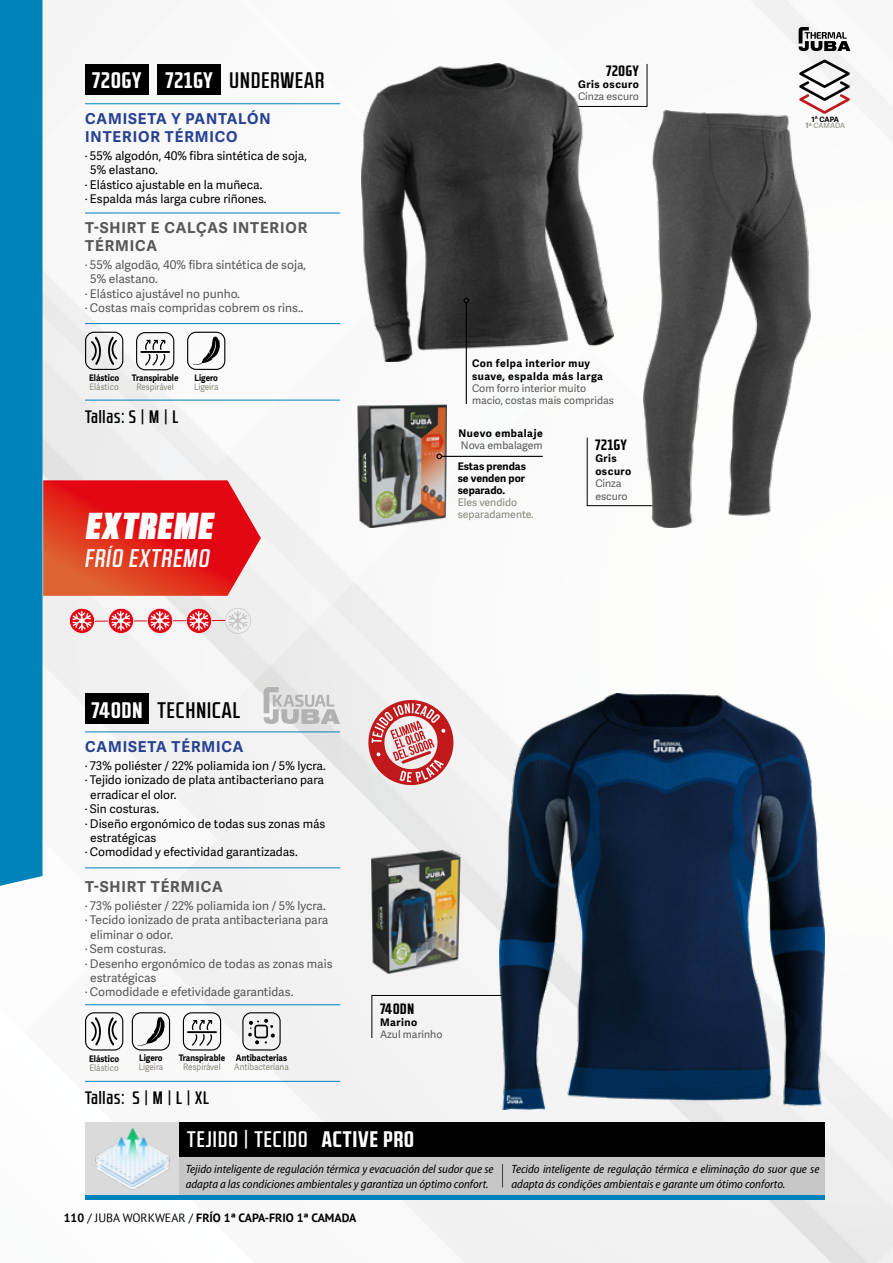
<style>
.page{position:relative;width:893px;height:1263px;background:#fff}
.page>*{position:absolute;margin:0;border:0;box-sizing:border-box;transform-origin:0 0}
.t1{font:italic 900 37.5px "RB No 2.1 b";letter-spacing:.05em;color:#fff}
.t2{font:italic 500 25.5px "RB No 2.1 b";letter-spacing:.05em;color:#fff}
.t3{font:700 22.5px "RB No 2.1 b";letter-spacing:.05em;color:#fff}
.t4{font:500 22.5px "RB No 2.1 b";letter-spacing:.05em;color:#000}
.t5{font:500 22.5px "RB No 2.1 b";letter-spacing:.05em;color:#fff}
.t6{font:500 18px "RB No 2.1 b";letter-spacing:.05em;color:#000}
.t7{font:700 15px/18px "Adelle Sans";letter-spacing:.06em;color:#274193}
.t8{font:700 15px/18px "Adelle Sans";letter-spacing:.06em;color:#575756}
.t9{font:700 15px "RB No 2.1 b";letter-spacing:.05em;color:#000}
.t10{font:12px "Adelle Sans";color:#575756}
.t11{font:12px "Adelle Sans";color:#000}
.t12{font:italic semi-condensed 12px/14.4px "Myriad Pro";color:#000}
.t13{font:700 12px "PT Sans";color:#000}
.t14{font:700 10.5px/12.6px "Adelle Sans";letter-spacing:.05em;color:#000}
.t15{font:10.5px/12.6px "Adelle Sans";color:#575756}
.t16{font:10.5px/12px "Adelle Sans";color:#87867a}
.t17{font:700 9px "Adelle Sans";color:#000;scale:.9 1}
.t18{font:9px "Adelle Sans";color:#87867a;scale:.9 1}
.t19{font:7.35px/6.4px "Adelle Sans";color:#87867a;text-align:center}
.s1{font-weight:700;color:#000}
.s2{font-weight:700}
.s3{font-weight:400}
</style>
<div class="page">
<img style="left:85px;top:0;width:808px;height:1263px">
<svg style="left:799px;top:27px;width:51px;height:24px"></svg>
<svg style="left:795px;top:57px;width:59px;height:59px"></svg>
<hr style="left:85px;top:1004px;width:255px;height:1px;background:#0082ba">
<hr style="left:85px;top:1081px;width:255px;height:1px;background:#0082ba">
<svg style="left:91px;top:1017px;width:10px;height:28px"></svg>
<svg style="left:108px;top:1017px;width:9px;height:28px"></svg>
<div style="left:85px;top:1012px;width:38px;height:38px;border:1px solid #000;border-radius:9px"></div>
<svg style="left:137px;top:1017px;width:29px;height:30px"></svg>
<div style="left:132px;top:1012px;width:38px;height:38px;border:1px solid #000;border-radius:9px"></div>
<hr style="left:187px;top:1031px;width:30px;height:2px;background:#000">
<svg style="left:192px;top:1020px;width:20px;height:25px"></svg>
<div style="left:183px;top:1012px;width:38px;height:38px;border:1px solid #000;border-radius:9px"></div>
<div style="left:242px;top:1012px;width:39px;height:38px;border:1px solid #000;border-radius:9px"></div>
<svg style="left:248px;top:1019px;width:27px;height:25px"></svg>
<div style="left:157px;top:1157px;width:668px;height:38px;background:#c6c6c6"></div>
<div style="left:179px;top:1123px;width:646px;height:34px;background:#000"></div>
<hr style="left:85px;top:1195px;width:740px;height:4px;background:#0083bb">
<svg style="left:502px;top:1164px;width:1px;height:23px"></svg>
<div style="left:85px;top:1123px;width:94px;height:72px;background:#dadada"></div>
<img style="left:95px;top:1128px;width:75px;height:62px">
<div style="left:371px;top:995px;width:128px;height:44px;background:#f4f3f4"></div>
<img style="left:499px;top:693px;width:326px;height:417px">
<svg style="left:363px;top:694px;width:96px;height:96px"></svg>
<img style="left:371px;top:851px;width:90px;height:122px">
<svg style="left:549px;top:63px;width:99px;height:44px"></svg>
<img style="left:361px;top:64px;width:252px;height:297px">
<svg style="left:586px;top:437px;width:57px;height:69px"></svg>
<img style="left:643px;top:111px;width:167px;height:416px">
<img style="left:357px;top:404px;width:89px;height:123px">
<hr style="left:441px;top:456px;width:102px;height:1px;background:#000">
<svg style="left:436px;top:454px;width:6px;height:5px"></svg>
<svg style="left:0;top:0;width:340px;height:889px"></svg>
<hr style="left:466px;top:303px;width:1px;height:101px;background:#000">
<svg style="left:463px;top:298px;width:6px;height:5px"></svg>
<h3 class="t3" style="left:92px;top:67px;width:51px">720GY</h3>
<h3 class="t4" style="left:230px;top:67px;width:96px">UNDERWEAR</h3>
<h3 class="t3" style="left:165px;top:67px;width:49px">721GY</h3>
<p class="t7" style="left:85px;top:110px;width:187px">CAMISETA Y PANTALÓN<br>INTERIOR TÉRMICO</p>
<p class="t11" style="left:85px;top:147px;width:224px">· 55% algodón, 40% fibra sintética de soja,</p>
<p class="t11" style="left:90px;top:161px;width:69px">5% elastano.</p>
<p class="t11" style="left:85px;top:176px;width:179px">· Elástico ajustable en la muñeca.</p>
<p class="t11" style="left:85px;top:190px;width:183px">· Espalda más larga cubre riñones.</p>
<p class="t8" style="left:85px;top:219px;width:224px">T-SHIRT E CALÇAS INTERIOR<br>TÉRMICA</p>
<p class="t10" style="left:85px;top:256px;width:223px">· 55% algodão, 40% fibra sintética de soja,</p>
<p class="t10" style="left:90px;top:270px;width:69px">5% elastano.</p>
<p class="t10" style="left:85px;top:285px;width:156px">· Elástico ajustável no punho.</p>
<p class="t10" style="left:85px;top:299px;width:220px">· Costas mais compridas cobrem os rins..</p>
<p class="t17" style="left:89px;top:372px;width:35px">Elástico</p>
<p class="t18" style="left:90px;top:381px;width:34px">Elástico</p>
<p class="t17" style="left:132px;top:372px;width:53px">Transpirable</p>
<p class="t18" style="left:136px;top:381px;width:43px">Respirável</p>
<h3 class="t6" style="left:85px;top:406px;width:95px">Tallas: S | M | L</h3>
<p class="t17" style="left:194px;top:372px;width:28px">Ligero</p>
<p class="t18" style="left:194px;top:380px;width:29px">Ligeira</p>
<h1 class="t1" style="left:85px;top:502px;width:128px">EXTREME</h1>
<h2 class="t2" style="left:85px;top:543px;width:126px">FRÍO EXTREMO</h2>
<p class="t9" style="left:606px;top:62px;width:34px">720GY</p>
<p class="t14" style="left:578px;top:79px;width:62px">Gris oscuro</p>
<p class="t15" style="left:578px;top:90px;width:62px">Cinza escuro</p>
<p class="t14" style="left:472px;top:358px;width:133px">Con felpa interior muy suave, espalda más larga</p>
<p class="t15" style="left:472px;top:382px;width:143px;line-height:12px">Com forro interior muito macio, costas mais compridas</p>
<p class="t14" style="left:459px;top:427px;width:86px">Nuevo embalaje</p>
<p class="t15" style="left:461px;top:439px;width:83px">Nova embalagem</p>
<p class="t14" style="left:458px;top:460px;width:70px;line-height:12px;text-align:justify">Estas prendas se venden por separado.</p>
<p class="t16" style="left:458px;top:496px;width:77px">Eles vendido separadamente.</p>
<p class="t9" style="left:595px;top:436px;width:33px">721GY</p>
<p class="t14" style="left:595px;top:452px;width:38px">Gris oscuro</p>
<p class="t15" style="left:595px;top:477px;width:34px">Cinza escuro</p>
<h3 class="t3" style="left:91px;top:696px;width:52px">740DN</h3>
<h3 class="t4" style="left:157px;top:697px;width:84px">TECHNICAL</h3>
<p class="t7" style="left:85px;top:738px;width:160px">CAMISETA TÉRMICA</p>
<p class="t11" style="left:85px;top:757px;width:242px">· 73% poliéster / 22% poliamida ion / 5% lycra.</p>
<p class="t11" style="left:85px;top:772px;width:241px">· Tejido ionizado de plata antibacteriano para</p>
<p class="t11" style="left:90px;top:786px;width:88px">erradicar el olor.</p>
<p class="t11" style="left:85px;top:800px;width:76px">· Sin costuras.</p>
<p class="t11" style="left:85px;top:815px;width:242px">· Diseño ergonómico de todas sus zonas más</p>
<p class="t11" style="left:90px;top:829px;width:68px">estratégicas</p>
<p class="t11" style="left:85px;top:844px;width:214px">· Comodidad y efectividad garantizadas.</p>
<p class="t8" style="left:85px;top:878px;width:139px">T-SHIRT TÉRMICA</p>
<p class="t10" style="left:85px;top:897px;width:242px">· 73% poliéster / 22% poliamida ion / 5% lycra.</p>
<p class="t10" style="left:85px;top:911px;width:245px">· Tecido ionizado de prata antibacteriana para</p>
<p class="t10" style="left:90px;top:926px;width:84px">eliminar o odor.</p>
<p class="t10" style="left:85px;top:940px;width:83px">· Sem costuras.</p>
<p class="t10" style="left:85px;top:955px;width:249px">· Desenho ergonómico de todas as zonas mais</p>
<p class="t10" style="left:90px;top:969px;width:68px">estratégicas</p>
<p class="t10" style="left:85px;top:983px;width:210px">· Comodidade e efetividade garantidas.</p>
<p class="t17" style="left:89px;top:1053px;width:35px">Elástico</p>
<p class="t18" style="left:90px;top:1061px;width:34px">Elástico</p>
<p class="t17" style="left:139px;top:1053px;width:28px">Ligero</p>
<p class="t18" style="left:139px;top:1061px;width:29px">Ligeira</p>
<p class="t17" style="left:179px;top:1053px;width:53px">Transpirable</p>
<p class="t18" style="left:183px;top:1061px;width:43px">Respirável</p>
<p class="t17" style="left:236px;top:1053px;width:58px">Antibacterias</p>
<p class="t18" style="left:234px;top:1061px;width:62px">Antibacteriana</p>
<h3 class="t6" style="left:85px;top:1087px;width:125px">Tallas: S | M | L | XL</h3>
<p class="t9" style="left:380px;top:999px;width:35px">740DN</p>
<p class="t14" style="left:380px;top:1016px;width:39px">Marino</p>
<p class="t15" style="left:380px;top:1028px;width:64px">Azul marinho</p>
<p class="t19" style="left:806px;top:116px;width:41px"><span class="s1">1</span><sup>A</sup> <span class="s1">CAPA<br></span><span class="s2">1</span><sup>A</sup> CAMADA</p>
<h3 class="t5" style="left:187px;top:1126px;width:122px">TEJIDO | TECIDO</h3>
<p class="t12" style="left:186px;top:1162px;width:309px">Tejido inteligente de regulación térmica y evacuación del sudor que se adapta a las condiciones ambientales y garantiza un óptimo confort.</p>
<p class="t12" style="left:511px;top:1162px;width:309px">Tecido inteligente de regulação térmica e eliminação do suor que se adapta ás condições ambientais e garante um ótimo conforto.</p>
<h3 class="t3" style="left:322px;top:1126px;width:94px">ACTIVE PRO</h3>
<p class="t13" style="left:64px;top:1210px;width:294px">110 <span class="s3">/ JUBA WORKWEAR /</span> FRÍO 1ª CAPA-FRIO 1ª CAMADA</p>
</div>
